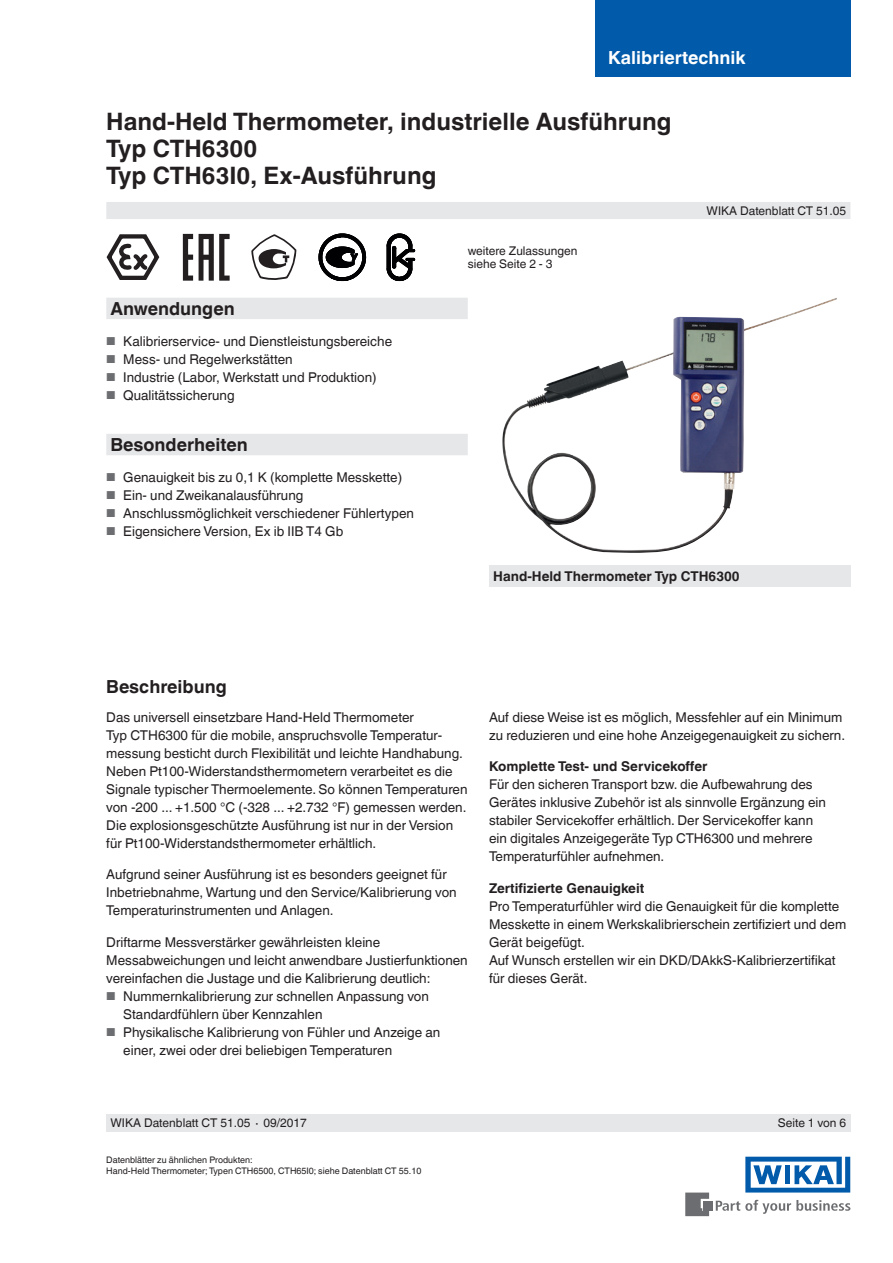
<style>
.page{position:relative;width:893px;height:1263px;background:#fff}
.page>*{position:absolute;margin:0;border:0;box-sizing:border-box;transform-origin:0 0}
.t1{font:700 24px/27px "Helvetica World";color:#231f20}
.t2{font:700 18px "Helvetica World";color:#231f20}
.t3{font:700 18px "Helvetica World";color:#fff}
.t4{font:13.5px/18px "Helvetica World";color:#231f20}
.t5{font:700 13.5px "Helvetica World";color:#231f20}
.t6{font:12px/13.5px "Helvetica World";color:#231f20}
.t7{font:9px/10.5px "Helvetica World";color:#231f20}
.s1{font-size:11.55px;color:#6c6d70}
</style>
<div class="page">
<svg style="left:716px;top:1200px;width:134px;height:14px"></svg>
<div style="left:703px;top:1201px;width:9px;height:9px;background:#6c6d70"></div>
<svg style="left:685px;top:1192px;width:24px;height:24px"></svg>
<svg style="left:745px;top:1157px;width:105px;height:35px"></svg>
<div style="left:595px;top:0;width:255px;height:77px;background:#015aaa"></div>
<div style="left:106px;top:202px;width:744px;height:17px;background:#e6e7e9"></div>
<div style="left:106px;top:1114px;width:744px;height:17px;background:#e6e7e9"></div>
<svg style="left:251px;top:234px;width:45px;height:46px"></svg>
<svg style="left:183px;top:234px;width:10px;height:47px"></svg>
<svg style="left:199px;top:234px;width:31px;height:47px"></svg>
<svg style="left:106px;top:234px;width:54px;height:46px"></svg>
<svg style="left:319px;top:234px;width:47px;height:47px"></svg>
<svg style="left:387px;top:234px;width:28px;height:47px"></svg>
<div style="left:489px;top:566px;width:361px;height:21px;background:#e6e7e9"></div>
<img style="left:502px;top:298px;width:335px;height:255px">
<svg style="left:106px;top:298px;width:362px;height:157px"></svg>
<h2 class="t3" style="left:608px;top:47px;width:139px">Kalibriertechnik</h2>
<h1 class="t1" style="left:106px;top:108px;width:567px">Hand-Held Thermometer, industrielle Ausführung<br>Typ CTH6300<br>Typ CTH63I0, Ex-Ausführung</h1>
<h2 class="t2" style="left:111px;top:298px;width:126px">Anwendungen</h2>
<p class="t4" style="left:106px;top:332px;width:287px"><span class="s1">■</span> Kalibrierservice- und Dienstleistungsbereiche</p>
<p class="t4" style="left:106px;top:350px;width:188px"><span class="s1">■</span> Mess- und Regelwerkstätten</p>
<p class="t4" style="left:106px;top:368px;width:272px"><span class="s1">■</span> Industrie (Labor, Werkstatt und Produktion)</p>
<p class="t4" style="left:106px;top:386px;width:130px"><span class="s1">■</span> Qualitätssicherung</p>
<h2 class="t2" style="left:111px;top:434px;width:139px">Besonderheiten</h2>
<p class="t4" style="left:106px;top:468px;width:297px"><span class="s1">■</span> Genauigkeit bis zu 0,1 K (komplette Messkette)</p>
<p class="t4" style="left:106px;top:486px;width:199px"><span class="s1">■</span> Ein- und Zweikanalausführung</p>
<p class="t4" style="left:106px;top:504px;width:309px"><span class="s1">■</span> Anschlussmöglichkeit verschiedener Fühlertypen</p>
<p class="t4" style="left:106px;top:522px;width:239px"><span class="s1">■</span> Eigensichere Version, Ex ib IIB T4 Gb</p>
<p class="t6" style="left:468px;top:244px;width:111px">weitere Zulassungen siehe Seite 2 - 3</p>
<p class="t6" style="left:707px;top:204px;width:141px">WIKA Datenblatt CT 51.05</p>
<p class="t5" style="left:493px;top:568px;width:248px">Hand-Held Thermometer Typ CTH6300</p>
<h2 class="t2" style="left:106px;top:676px;width:122px">Beschreibung</h2>
<p class="t4" style="left:106px;top:708px;width:363px">Das universell einsetzbare Hand-Held Thermometer<br>Typ CTH6300 für die mobile, anspruchsvolle Temperatur&shy;messung besticht durch Flexibilität und leichte Handhabung.<br>Neben Pt100-Widerstandsthermometern verarbeitet es die Signale typischer Thermoelemente. So können Temperaturen von -200 ... +1.500 °C (-328 ... +2.732 °F) gemessen werden.<br>Die explosionsgeschützte Ausführung ist nur in der Version für Pt100-Widerstandsthermometer erhältlich.</p>
<p class="t4" style="left:106px;top:866px;width:352px">Aufgrund seiner Ausführung ist es besonders geeignet für<br>Inbetriebnahme, Wartung und den Service/Kalibrierung von<br>Temperaturinstrumenten und Anlagen.</p>
<p class="t4" style="left:106px;top:933px;width:363px">Driftarme Messverstärker gewährleisten kleine<br>Messabweichungen und leicht anwendbare Justierfunktionen vereinfachen die Justage und die Kalibrierung deutlich:</p>
<p class="t4" style="left:123px;top:987px;width:307px;text-indent:-17px"><span class="s1">■</span> Nummernkalibrierung zur schnellen Anpassung von<br>Standardfühlern über Kennzahlen</p>
<p class="t4" style="left:123px;top:1023px;width:319px;text-indent:-17px"><span class="s1">■</span> Physikalische Kalibrierung von Fühler und Anzeige an einer, zwei oder drei beliebigen Temperaturen</p>
<p class="t4" style="left:489px;top:708px;width:358px">Auf diese Weise ist es möglich, Messfehler auf ein Minimum zu reduzieren und eine hohe Anzeigegenauigkeit zu sichern.</p>
<p class="t5" style="left:489px;top:759px;width:220px">Komplette Test- und Servicekoffer</p>
<p class="t4" style="left:489px;top:776px;width:338px">Für den sicheren Transport bzw. die Aufbewahrung des Gerätes inklusive Zubehör ist als sinnvolle Ergänzung ein stabiler Servicekoffer erhältlich. Der Servicekoffer kann ein digitales Anzeigegeräte Typ CTH6300 und mehrere Temperaturfühler aufnehmen.</p>
<p class="t5" style="left:489px;top:880px;width:157px">Zertifizierte Genauigkeit</p>
<p class="t4" style="left:489px;top:897px;width:359px">Pro Temperaturfühler wird die Genauigkeit für die komplette Messkette in einem Werkskalibrierschein zertifiziert und dem Gerät beigefügt.<br>Auf Wunsch erstellen wir ein DKD/DAkkS-Kalibrierzertifikat für dieses Gerät.</p>
<p class="t6" style="left:111px;top:1116px;width:198px">WIKA Datenblatt CT 51.05 ∙ 09/2017</p>
<p class="t6" style="left:778px;top:1116px;width:70px">Seite 1 von 6</p>
<p class="t7" style="left:106px;top:1155px;width:317px">Datenblätter zu ähnlichen Produkten:<br>Hand-Held Thermometer; Typen CTH6500, CTH65I0; siehe Datenblatt CT 55.10</p>
</div>
